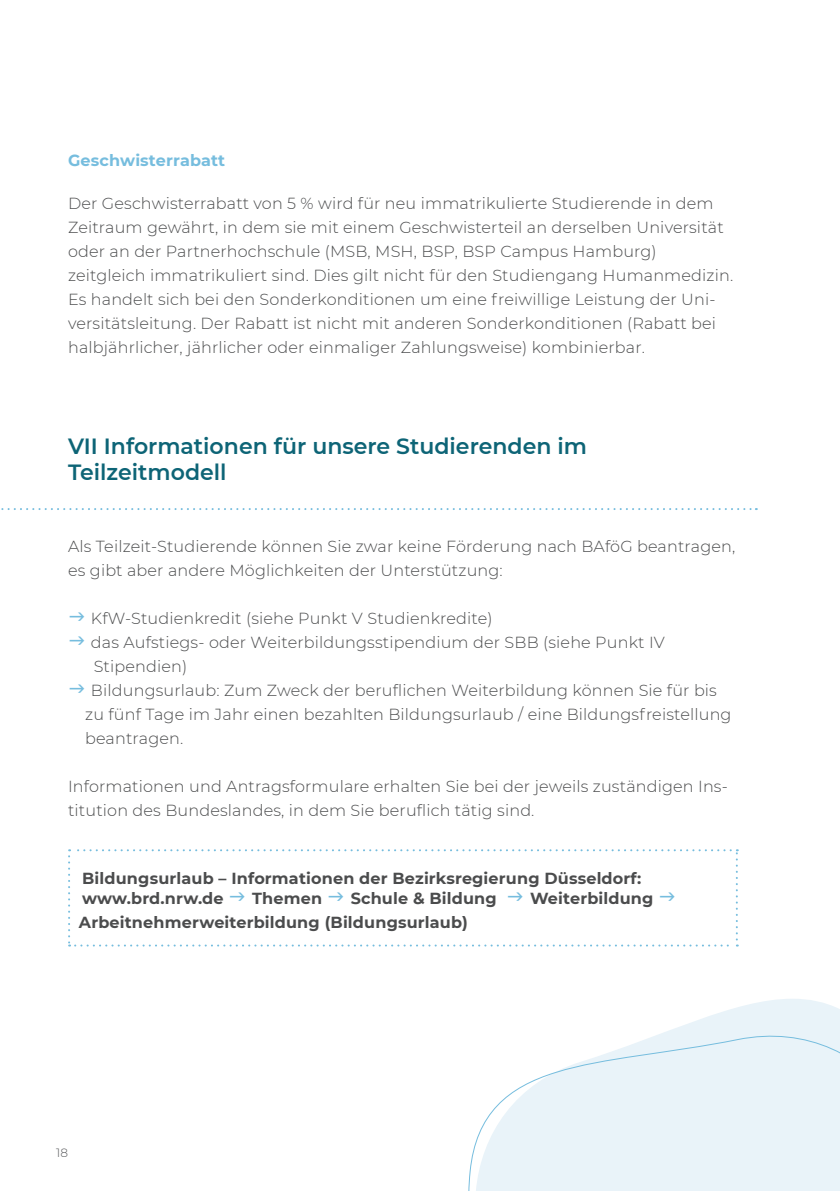
<style>
.page{position:relative;width:840px;height:1191px;background:#fff}
.page>*{position:absolute;margin:0;border:0;box-sizing:border-box;transform-origin:0 0}
.t1{font:600 22px/26.4px "Montserrat";color:#0d6476}
.t2{font:300 16px/24px "Montserrat";letter-spacing:.01em;color:#4b4c4d}
.t3{font:700 16px/20px "Montserrat";letter-spacing:.01em;color:#4b4c4d}
.t4{font:700 16px "Montserrat";letter-spacing:.01em;color:#76bdde}
.t5{font:300 12px "Montserrat";color:#57585a}
</style>
<div class="page">
<svg style="left:1px;top:508px;width:755px;height:2px"></svg>
<svg style="left:726px;top:999px;width:113px;height:12px"></svg>
<svg style="left:468px;top:1011px;width:371px;height:180px"></svg>
<svg style="left:68px;top:849px;width:669px;height:97px"></svg>
<p class="t4" style="left:68px;top:149px;width:158px">Geschwisterrabatt</p>
<p class="t2" style="left:68px;top:191px;width:666px">Der Geschwisterrabatt von 5 % wird für neu immatrikulierte Studierende in dem Zeitraum gewährt, in dem sie mit einem Geschwisterteil an derselben Universität oder an der Partnerhochschule (MSB, MSH, BSP, BSP Campus Hamburg) zeitgleich immatrikuliert sind. Dies gilt nicht für den Studiengang Humanmedizin.<br>Es handelt sich bei den Sonderkonditionen um eine freiwillige Leistung der Uni&shy;versitätsleitung. Der Rabatt ist nicht mit anderen Sonderkonditionen (Rabatt bei halbjährlicher, jährlicher oder einmaliger Zahlungsweise) kombinierbar.</p>
<h1 class="t1" style="left:68px;top:432px;width:520px">VII Informationen für unsere Studierenden im<br>Teilzeitmodell</h1>
<p class="t2" style="left:68px;top:534px;width:668px">Als Teilzeit-Studierende können Sie zwar keine Förderung nach BAföG beantragen, es gibt aber andere Möglichkeiten der Unterstützung:</p>
<p class="t2" style="left:91px;top:606px;width:403px">KfW-Studienkredit (siehe Punkt V Studienkredite)</p>
<p class="t2" style="left:91px;top:630px;width:575px">das Aufstiegs- oder Weiterbildungsstipendium der SBB (siehe Punkt IV</p>
<p class="t2" style="left:94px;top:654px;width:95px">Stipendien)</p>
<p class="t2" style="left:91px;top:678px;width:627px">Bildungsurlaub: Zum Zweck der beruflichen Weiterbildung können Sie für bis</p>
<p class="t2" style="left:85px;top:702px;width:647px">zu fünf Tage im Jahr einen bezahlten Bildungsurlaub / eine Bildungsfreistellung</p>
<p class="t2" style="left:85px;top:726px;width:100px">beantragen.</p>
<p class="t2" style="left:68px;top:774px;width:661px">Informationen und Antragsformulare erhalten Sie bei der jeweils zuständigen Ins&shy;titution des Bundeslandes, in dem Sie beruflich tätig sind.</p>
<p class="t3" style="left:82px;top:868px;width:560px">Bildungsurlaub – Informationen der Bezirksregierung Düsseldorf: www.brd.nrw.de</p>
<p class="t3" style="left:252px;top:888px;width:71px">Themen</p>
<p class="t3" style="left:350px;top:888px;width:147px">Schule &amp; Bildung</p>
<p class="t3" style="left:529px;top:888px;width:125px">Weiterbildung</p>
<p class="t3" style="left:79px;top:912px;width:390px">Arbeitnehmerweiterbildung (Bildungsurlaub)</p>
<p class="t5" style="left:56px;top:1144px;width:13px">18</p>
</div>
